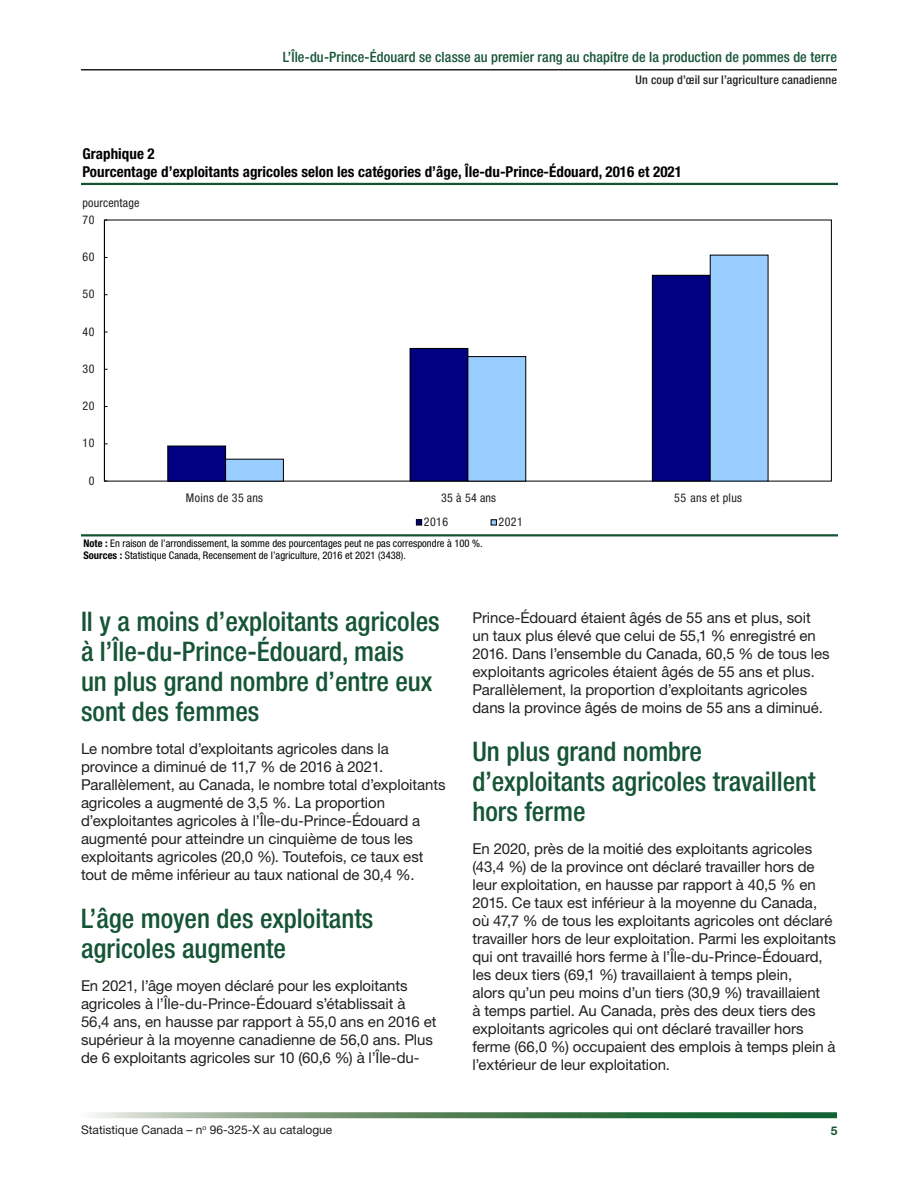
<style>
.page{position:relative;width:918px;height:1188px;background:#fff}
.page>*{position:absolute;margin:0;border:0;box-sizing:border-box;transform-origin:0 0}
.t1{font:500 condensed 27px/30px "Helvetica Neue LT Std";color:#155434}
.t2{font:15px/18px "Helvetica Neue LT Std";letter-spacing:-.005em;color:#231f20}
.t3{font:700 condensed 15px/18px "Helvetica Neue LT Std";letter-spacing:.005em;color:#000}
.t4{font:500 condensed 14.25px "Helvetica Neue LT Std";letter-spacing:.005em;color:#155434}
.t5{font:condensed 12px "Helvetica Neue LT Std";letter-spacing:.03em;color:#231f20}
.t6{font:12px "Helvetica Neue LT Std";color:#231f20}
.t7{font:500 condensed 12px "Helvetica Neue LT Std";letter-spacing:.015em;color:#231f20}
.t8{font:condensed 12px "Helvetica Neue LT Std";letter-spacing:.01em;color:#231f20}
.t9{font:700 12px "Helvetica Neue LT Std";color:#155434}
.t10{font:condensed 10.5px/12px "Helvetica Neue LT Std";letter-spacing:.005em;color:#000}
.s1{font-weight:700}
</style>
<div class="page">
<hr style="left:81px;top:69px;width:756px;height:1px;background:#231f20">
<svg style="left:91px;top:1112px;width:746px;height:6px;background:#638f6c"></svg>
<hr style="left:81px;top:534px;width:756px;height:2px;background:#155433">
<hr style="left:81px;top:183px;width:756px;height:2px;background:#155433">
<div style="left:168px;top:446px;width:58px;height:35px;background:#000080"></div>
<div style="left:410px;top:348px;width:58px;height:133px;background:#000080"></div>
<div style="left:652px;top:275px;width:58px;height:206px;background:#000080"></div>
<div style="left:410px;top:348px;width:58px;height:133px;border:1px solid #000"></div>
<div style="left:652px;top:275px;width:59px;height:206px;border:1px solid #000"></div>
<div style="left:226px;top:459px;width:57px;height:22px;background:#9cf"></div>
<div style="left:468px;top:357px;width:58px;height:124px;background:#9cf"></div>
<div style="left:710px;top:255px;width:58px;height:226px;background:#9cf"></div>
<hr style="left:104px;top:220px;width:1px;height:261px;background:#000">
<svg style="left:416px;top:519px;width:6px;height:6px"></svg>
<svg style="left:491px;top:519px;width:6px;height:6px"></svg>
<p class="t4" style="left:283px;top:48px;width:556px">L’Île-du-Prince-Édouard se classe au premier rang au chapitre de la production de pommes de terre</p>
<p class="t7" style="left:636px;top:72px;width:203px">Un coup d’œil sur l’agriculture canadienne</p>
<p class="t3" style="left:82px;top:144px;width:601px">Graphique 2<br>Pourcentage d’exploitants agricoles selon les catégories d’âge, Île-du-Prince-Édouard, 2016 et 2021</p>
<p class="t8" style="left:82px;top:195px;width:58px">pourcentage</p>
<p class="t5" style="left:83px;top:212px;width:13px">70</p>
<p class="t5" style="left:83px;top:250px;width:13px">60</p>
<p class="t5" style="left:83px;top:287px;width:13px">50</p>
<p class="t5" style="left:83px;top:324px;width:13px">40</p>
<p class="t5" style="left:83px;top:362px;width:13px">30</p>
<p class="t5" style="left:83px;top:399px;width:13px">20</p>
<p class="t5" style="left:83px;top:436px;width:13px">10</p>
<p class="t5" style="left:89px;top:474px;width:7px">0</p>
<p class="t5" style="left:186px;top:490px;width:78px">Moins de 35 ans</p>
<p class="t5" style="left:441px;top:490px;width:57px">35 à 54 ans</p>
<p class="t5" style="left:674px;top:490px;width:69px">55 ans et plus</p>
<p class="t5" style="left:424px;top:515px;width:26px">2016</p>
<p class="t5" style="left:499px;top:515px;width:26px">2021</p>
<p class="t10" style="left:83px;top:537px;width:401px"><span class="s1">Note :</span> En raison de l’arrondissement, la somme des pourcentages peut ne pas correspondre à 100 %.<br><span class="s1">Sources :</span> Statistique Canada, Recensement de l’agriculture, 2016 et 2021 (3438).</p>
<h1 class="t1" style="left:81px;top:606px;width:360px">Il y a moins d’exploitants agricoles à l’Île-du-Prince-Édouard, mais<br>un plus grand nombre d’entre eux sont des femmes</h1>
<p class="t2" style="left:81px;top:740px;width:366px">Le nombre total d’exploitants agricoles dans la province a diminué de 11,7 % de 2016 à 2021.<br>Parallèlement, au Canada, le nombre total d’exploitants agricoles a augmenté de 3,5 %. La proportion d’exploitantes agricoles à l’Île-du-Prince-Édouard a augmenté pour atteindre un cinquième de tous les exploitants agricoles (20,0 %). Toutefois, ce taux est tout de même inférieur au taux national de 30,4 %.</p>
<h1 class="t1" style="left:81px;top:903px;width:294px">L’âge moyen des exploitants agricoles augmente</h1>
<p class="t2" style="left:81px;top:977px;width:357px">En 2021, l’âge moyen déclaré pour les exploitants agricoles à l’Île-du-Prince-Édouard s’établissait à 56,4 ans, en hausse par rapport à 55,0 ans en 2016 et supérieur à la moyenne canadienne de 56,0 ans. Plus de 6 exploitants agricoles sur 10 (60,6 %) à l’Île-du-</p>
<p class="t2" style="left:472px;top:608px;width:359px">Prince-Édouard étaient âgés de 55 ans et plus, soit un taux plus élevé que celui de 55,1 % enregistré en 2016. Dans l’ensemble du Canada, 60,5 % de tous les exploitants agricoles étaient âgés de 55 ans et plus.<br>Parallèlement, la proportion d’exploitants agricoles dans la province âgés de moins de 55 ans a diminué.</p>
<h1 class="t1" style="left:472px;top:736px;width:345px">Un plus grand nombre d’exploitants agricoles travaillent hors ferme</h1>
<p class="t2" style="left:472px;top:839px;width:365px">En 2020, près de la moitié des exploitants agricoles (43,4 %) de la province ont déclaré travailler hors de leur exploitation, en hausse par rapport à 40,5 % en 2015. Ce taux est inférieur à la moyenne du Canada, où 47,7 % de tous les exploitants agricoles ont déclaré travailler hors de leur exploitation. Parmi les exploitants qui ont travaillé hors ferme à l’Île-du-Prince-Édouard, les deux tiers (69,1 %) travaillaient à temps plein,<br>alors qu’un peu moins d’un tiers (30,9 %) travaillaient<br>à temps partiel. Au Canada, près des deux tiers des exploitants agricoles qui ont déclaré travailler hors ferme (66,0 %) occupaient des emplois à temps plein à l’extérieur de leur exploitation.</p>
<p class="t6" style="left:81px;top:1122px;width:253px">Statistique Canada – n<sup>o</sup> 96-325-X au catalogue</p>
<p class="t9" style="left:831px;top:1123px;width:8px">5</p>
</div>
